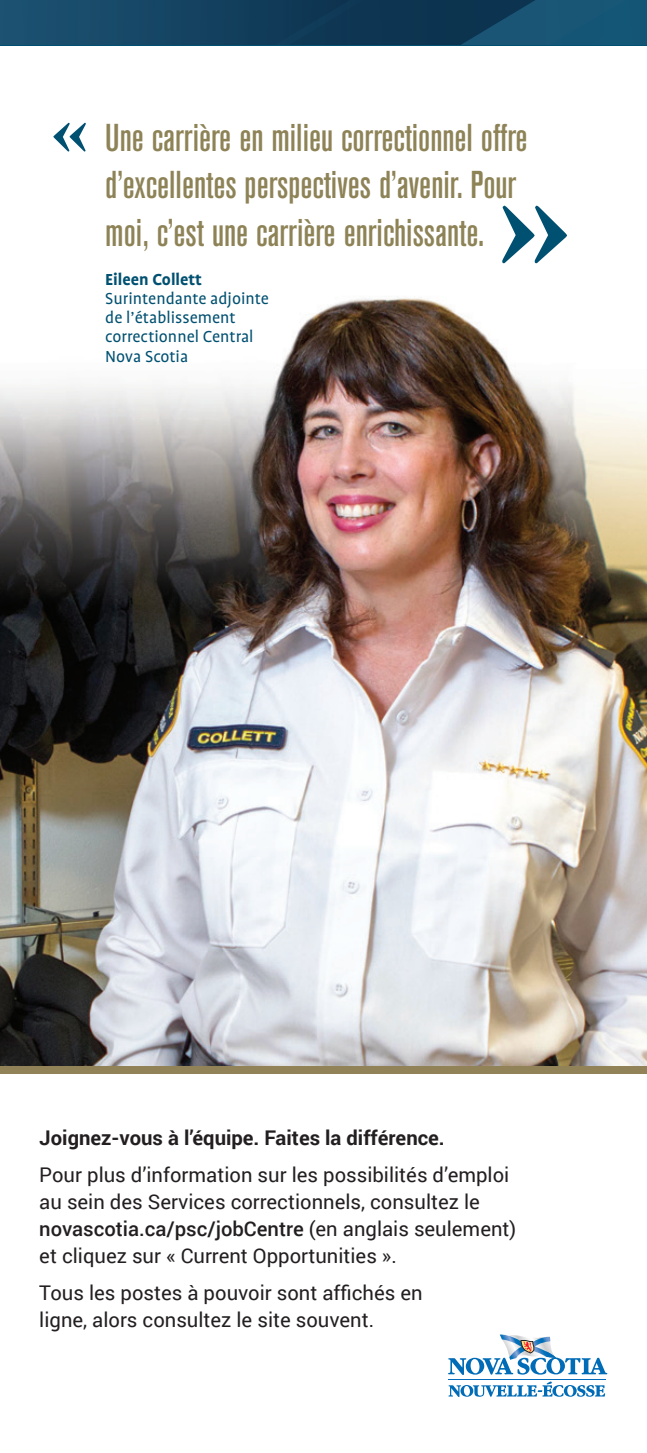
<style>
.page{position:relative;width:647px;height:1453px;background:#fff}
.page>*{position:absolute;margin:0;border:0;box-sizing:border-box;transform-origin:0 0}
.t1{font:202.5px "Bask Old Face";color:#005071}
.t2{font:101.25px "Bask Old Face";color:#005071}
.Quotes{font:500 38.48px/47.2px "Akzidenz Grot Con BQ";color:#8e8357}
.Welcome_text_Roboto{font:20.25px/27px "Roboto";color:#231f20}
.Welcome_text_Roboto-2{font:700 20.25px "Roboto";color:#231f20}
.t3{font:18.22px/19.1px "Profile";color:#005071}
.t4{font:700 18.22px "Profile";color:#005071}
.s1{font-weight:500}
</style>
<div class="page">
<img style="left:0;top:45px;width:647px;height:1021px">
<div style="left:0;top:1066px;width:647px;height:7px;background:#928258"></div>
<svg style="left:0;top:0;width:647px;height:45px;background:#134462"></svg>
<svg style="left:448px;top:1335px;width:159px;height:40px"></svg>
<svg style="left:448px;top:1381px;width:157px;height:16px"></svg>
<hr style="left:448px;top:1379px;width:158px;height:1px;background:#006bb6">
<p class="t2" style="left:50px;top:69px;width:42px">«</p>
<p class="Quotes" style="left:105px;top:115px;width:424px">Une carrière en milieu correctionnel offre d’excellentes perspectives d’avenir. Pour moi, c’est une carrière enrichissante.</p>
<p class="t4" style="left:105px;top:270px;width:98px">Eileen Collett</p>
<p class="t3" style="left:105px;top:289px;width:165px">Surintendante adjointe de l’établissement correctionnel Central<br>Nova Scotia</p>
<p class="t1" style="left:494px;top:99px;width:82px">»</p>
<p class="Welcome_text_Roboto-2" style="left:39px;top:1123px;width:407px">Joignez-vous à l’équipe. Faites la différence.</p>
<p class="Welcome_text_Roboto" style="left:39px;top:1160px;width:478px">Pour plus d’information sur les possibilités d’emploi au sein des Services correctionnels, consultez le <span class="s1">novascotia.ca/psc/jobCentre</span> (en anglais seulement) et cliquez sur « Current Opportunities ».</p>
<p class="Welcome_text_Roboto" style="left:39px;top:1279px;width:385px">Tous les postes à pouvoir sont affichés en ligne, alors consultez le site souvent.</p>
</div>
